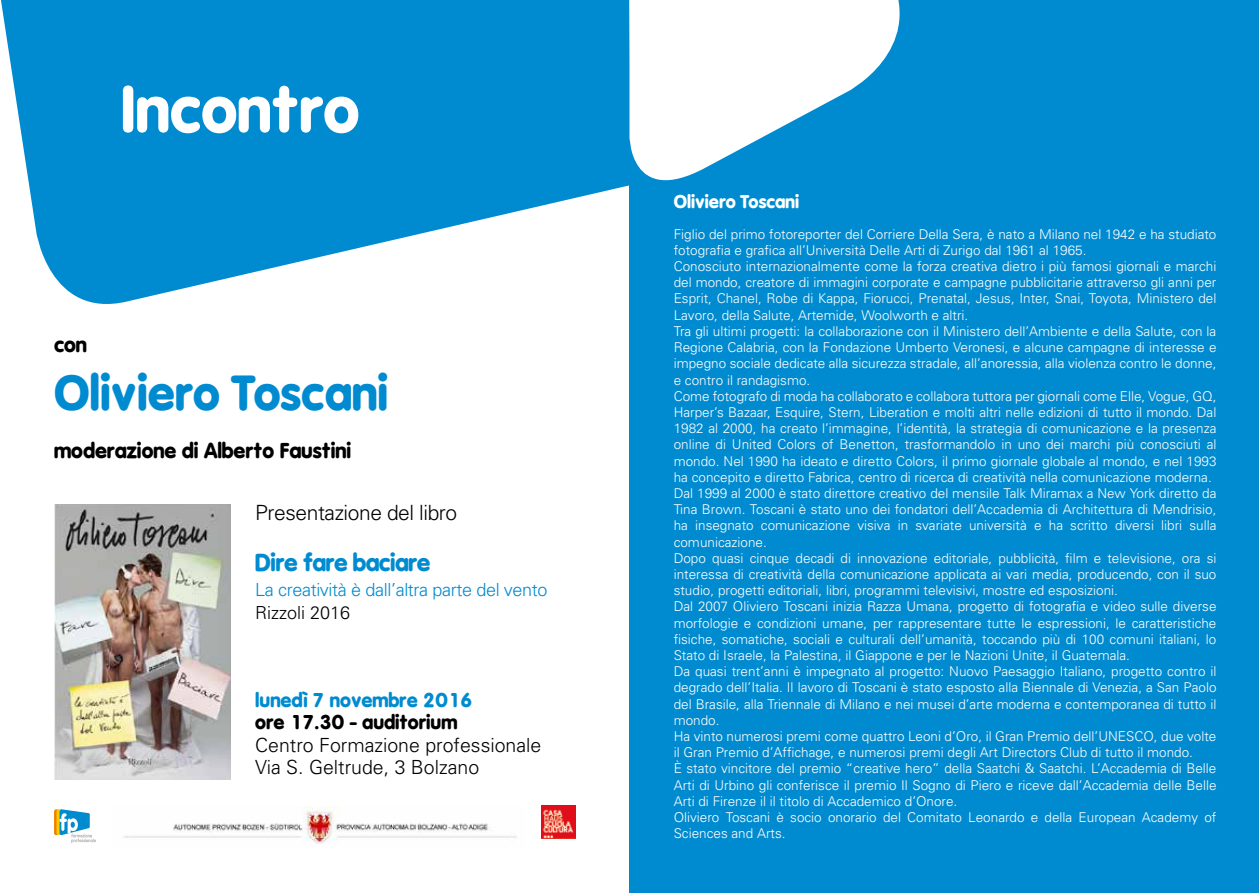
<style>
.page{position:relative;width:1259px;height:893px;background:#fff}
.page>*{position:absolute;margin:0;border:0;box-sizing:border-box;transform-origin:0 0}
.t1{font:700 64.5px "VAG Rounded Black SSK";color:#fff}
.t2{font:700 48px "VAG Rounded Black SSK";color:#008bd0}
.t3{font:700 24px "VAG Rounded Black SSK";letter-spacing:-.02em;color:#008bd0}
.t4{font:700 21px "VAG Rounded Black SSK";color:#000}
.t5{font:300 21px "Univers";letter-spacing:-.02em;color:#000}
.t6{font:300 19.5px/22.5px "Univers";color:#000}
.t7{font:700 19.5px "VAG Rounded Black SSK";color:#008bd0}
.t8{font:700 19.5px "VAG Rounded Black SSK";color:#000}
.t9{font:300 18px "Univers";letter-spacing:-.02em;color:#008bd0}
.t10{font:700 18px "VAG Rounded Black SSK";color:#fff}
.t11{font:300 18px "Univers";color:#000}
.t12{font:300 13.5px/16.2px "Univers";color:#fff}
</style>
<div class="page">
<svg style="left:1px;top:0;width:487px;height:565px"></svg>
<svg style="left:54px;top:809px;width:42px;height:34px"></svg>
<img style="left:541px;top:805px;width:34px;height:34px">
<img style="left:124px;top:807px;width:393px;height:37px">
<img style="left:54px;top:504px;width:176px;height:275px">
<div style="left:629px;top:0;width:630px;height:893px;background:#008bd0"></div>
<svg style="left:351px;top:0;width:549px;height:218px;fill:#008bd0"></svg>
<h1 class="t1" style="left:120px;top:70px;width:240px">Incontro</h1>
<h3 class="t4" style="left:54px;top:332px;width:35px">con</h3>
<h2 class="t2" style="left:54px;top:364px;width:335px">Oliviero Toscani</h2>
<h3 class="t4" style="left:54px;top:437px;width:299px">moderazione di Alberto Faustini</h3>
<h3 class="t5" style="left:255px;top:500px;width:203px">Presentazione del libro</h3>
<h3 class="t3" style="left:255px;top:548px;width:177px">Dire fare baciare</h3>
<h3 class="t9" style="left:255px;top:579px;width:294px">La creatività è dall’altra parte del vento</h3>
<h3 class="t11" style="left:255px;top:602px;width:97px">Rizzoli 2016</h3>
<h3 class="t7" style="left:255px;top:688px;width:219px">lunedì 7 novembre 2016</h3>
<h3 class="t8" style="left:255px;top:710px;width:204px">ore 17.30 - auditorium</h3>
<h3 class="t6" style="left:255px;top:733px;width:288px">Centro Formazione professionale<br>Via S. Geltrude, 3 Bolzano</h3>
<h3 class="t10" style="left:674px;top:191px;width:127px">Oliviero Toscani</h3>
<p class="t12" style="left:674px;top:225px;width:544px">Figlio del primo fotoreporter del Corriere Della Sera, è nato a Milano nel 1942 e ha studiato fotografia e grafica all’Università Delle Arti di Zurigo dal 1961 al 1965.<br>Conosciuto internazionalmente come la forza creativa dietro i più famosi giornali e marchi del mondo, creatore di immagini corporate e campagne pubblicitarie attraverso gli anni per Esprit, Chanel, Robe di Kappa, Fiorucci, Prenatal, Jesus, Inter, Snai, Toyota, Ministero del Lavoro, della Salute, Artemide, Woolworth e altri.<br>Tra gli ultimi progetti: la collaborazione con il Ministero dell’Ambiente e della Salute, con la Regione Calabria, con la Fondazione Umberto Veronesi, e alcune campagne di interesse e impegno sociale dedicate alla sicurezza stradale, all’anoressia, alla violenza contro le donne, e contro il randagismo.<br>Come fotografo di moda ha collaborato e collabora tuttora per giornali come Elle, Vogue, GQ, Harper’s Bazaar, Esquire, Stern, Liberation e molti altri nelle edizioni di tutto il mondo. Dal 1982 al 2000, ha creato l’immagine, l’identità, la strategia di comunicazione e la presenza online di United Colors of Benetton, trasformandolo in uno dei marchi più conosciuti al mondo. Nel 1990 ha ideato e diretto Colors, il primo giornale globale al mondo, e nel 1993 ha concepito e diretto Fabrica, centro di ricerca di creatività nella comunicazione moderna.<br>Dal 1999 al 2000 è stato direttore creativo del mensile Talk Miramax a New York diretto da Tina Brown. Toscani è stato uno dei fondatori dell’Accademia di Architettura di Mendrisio, ha insegnato comunicazione visiva in svariate università e ha scritto diversi libri sulla comunicazione.<br>Dopo quasi cinque decadi di innovazione editoriale, pubblicità, film e televisione, ora si interessa di creatività della comunicazione applicata ai vari media, producendo, con il suo studio, progetti editoriali, libri, programmi televisivi, mostre ed esposizioni.<br>Dal 2007 Oliviero Toscani inizia Razza Umana, progetto di fotografia e video sulle diverse morfologie e condizioni umane, per rappresentare tutte le espressioni, le caratteristiche fisiche, somatiche, sociali e culturali dell’umanità, toccando più di 100 comuni italiani, lo Stato di Israele, la Palestina, il Giappone e per le Nazioni Unite, il Guatemala.<br>Da quasi trent’anni è impegnato al progetto: Nuovo Paesaggio Italiano, progetto contro il degrado dell’Italia. Il lavoro di Toscani è stato esposto alla Biennale di Venezia, a San Paolo del Brasile, alla Triennale di Milano e nei musei d’arte moderna e contemporanea di tutto il mondo.<br>Ha vinto numerosi premi come quattro Leoni d’Oro, il Gran Premio dell’UNESCO, due volte il Gran Premio d’Affichage, e numerosi premi degli Art Directors Club di tutto il mondo.<br>È stato vincitore del premio “creative hero” della Saatchi &amp; Saatchi. L’Accademia di Belle Arti di Urbino gli conferisce il premio Il Sogno di Piero e riceve dall’Accademia delle Belle Arti di Firenze il il titolo di Accademico d’Onore.<br>Oliviero Toscani è socio onorario del Comitato Leonardo e della European Academy of Sciences and Arts.</p>
</div>
